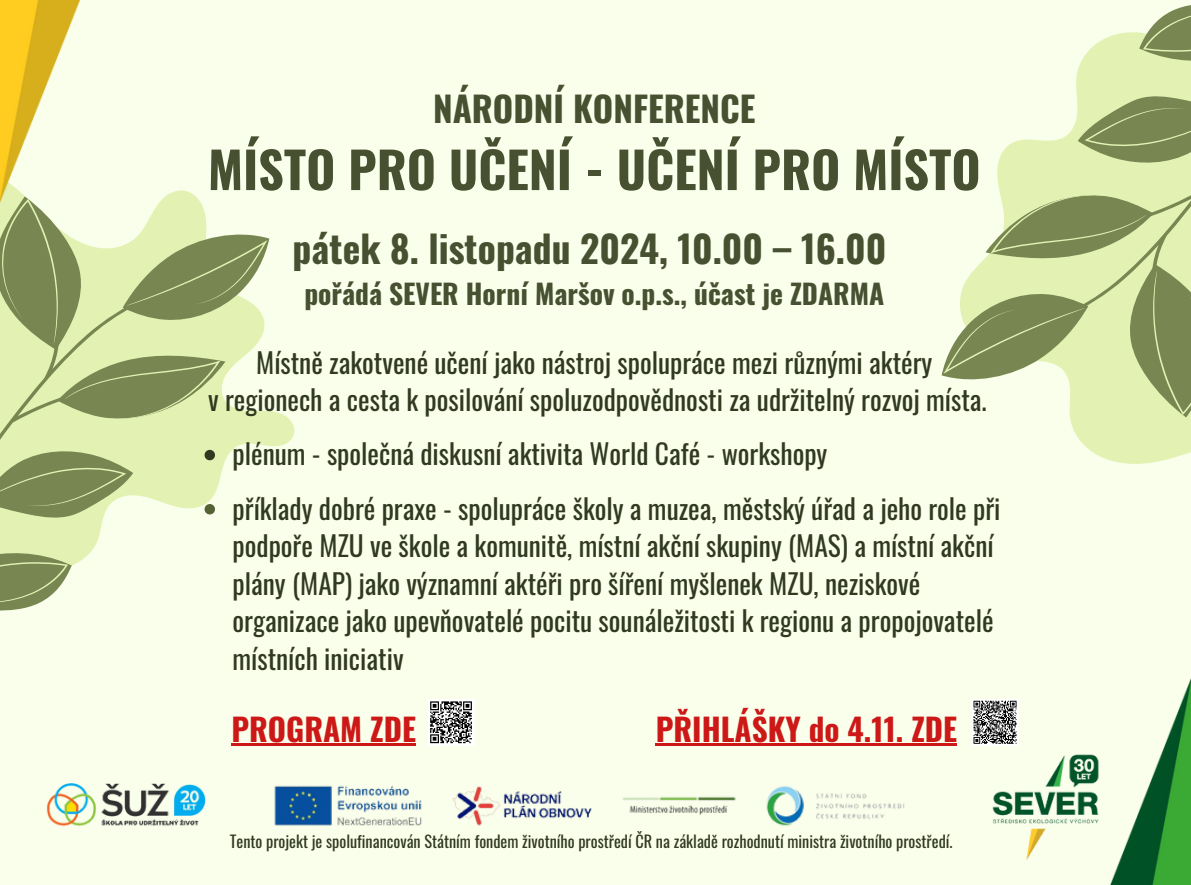
<style>
.page{position:relative;width:1191px;height:885px;background:#faffeb}
.page>*{position:absolute;margin:0;border:0;box-sizing:border-box;transform-origin:0 0}
.t1{font:700 50px "Oswald";color:#475030}
.t2{font:700 37.5px "Oswald";color:#475030}
.t3{font:700 35px "Oswald";color:#475030}
.t4{font:700 31.25px "Oswald";color:#cd1818}
.t5{font:27.5px/37.5px "Oswald";color:#323921;text-align:center}
.t6{font:700 27.5px "Oswald";color:#475030}
.t7{font:16.25px "Oswald";color:#323921}
</style>
<div class="page">
<svg style="left:166px;top:190px;width:128px;height:301px"></svg>
<svg style="left:0;top:422px;width:216px;height:144px;fill:#e3f2b3"></svg>
<svg style="left:0;top:449px;width:133px;height:70px;background:#9dac76"></svg>
<svg style="left:0;top:550px;width:72px;height:61px"></svg>
<svg style="left:0;top:196px;width:269px;height:226px"></svg>
<svg style="left:1070px;top:418px;width:121px;height:46px;fill:#e3f2b3"></svg>
<svg style="left:997px;top:32px;width:194px;height:160px;fill:#e3f2b3"></svg>
<svg style="left:1077px;top:95px;width:114px;height:70px;background:#9baa72"></svg>
<svg style="left:1139px;top:5px;width:52px;height:59px"></svg>
<svg style="left:941px;top:192px;width:250px;height:226px"></svg>
<img style="left:1172px;top:678px;width:19px;height:207px">
<img style="left:0;top:0;width:80px;height:204px">
<svg style="left:205px;top:450px;width:10px;height:10px"></svg>
<svg style="left:205px;top:504px;width:10px;height:10px"></svg>
<hr style="left:231px;top:744px;width:185px;height:2px;background:#cd1818">
<hr style="left:656px;top:744px;width:301px;height:2px;background:#cd1818">
<img style="left:919px;top:718px;width:253px;height:167px">
<img style="left:274px;top:785px;width:631px;height:41px">
<div style="left:971px;top:699px;width:47px;height:47px;background:#fff"></div>
<svg style="left:973px;top:700px;width:44px;height:44px;background:#7d7d7d"></svg>
<div style="left:427px;top:699px;width:47px;height:47px;background:#fff"></div>
<svg style="left:430px;top:701px;width:42px;height:43px"></svg>
<img style="left:46px;top:743px;width:224px;height:84px">
<p class="t3" style="left:433px;top:81px;width:324px">NÁRODNÍ KONFERENCE</p>
<p class="t1" style="left:208px;top:130px;width:774px">MÍSTO PRO UČENÍ - UČENÍ PRO MÍSTO</p>
<p class="t2" style="left:293px;top:220px;width:595px">pátek 8. listopadu 2024, 10.00 – 16.00</p>
<p class="t6" style="left:304px;top:272px;width:581px">pořádá SEVER Horní Maršov o.p.s., účast je ZDARMA</p>
<h1 class="t5" style="left:208px;top:343px;width:780px">Místně zakotvené učení jako nástroj spolupráce mezi různými aktéry<br>v regionech a cesta k posilování spoluzodpovědnosti za udržitelný rozvoj místa.</h1>
<p class="t5" style="left:233px;top:434px;width:596px">plénum - společná diskusní aktivita World Café - workshopy</p>
<p class="t5" style="left:233px;top:488px;width:769px;text-align:left">příklady dobré praxe - spolupráce školy a muzea, městský úřad a jeho role při podpoře MZU ve škole a komunitě, místní akční skupiny (MAS) a místní akční plány (MAP) jako významní aktéři pro šíření myšlenek MZU, neziskové organizace jako upevňovatelé pocitu sounáležitosti k regionu a propojovatelé místních iniciativ</p>
<h3 class="t4" style="left:231px;top:704px;width:186px">PROGRAM ZDE</h3>
<h3 class="t4" style="left:656px;top:704px;width:303px">PŘIHLÁŠKY do 4.11. ZDE</h3>
<p class="t7" style="left:230px;top:829px;width:724px">Tento projekt je spolufinancován Státním fondem životního prostředí ČR na základě rozhodnutí ministra životního prostředí.</p>
</div>
